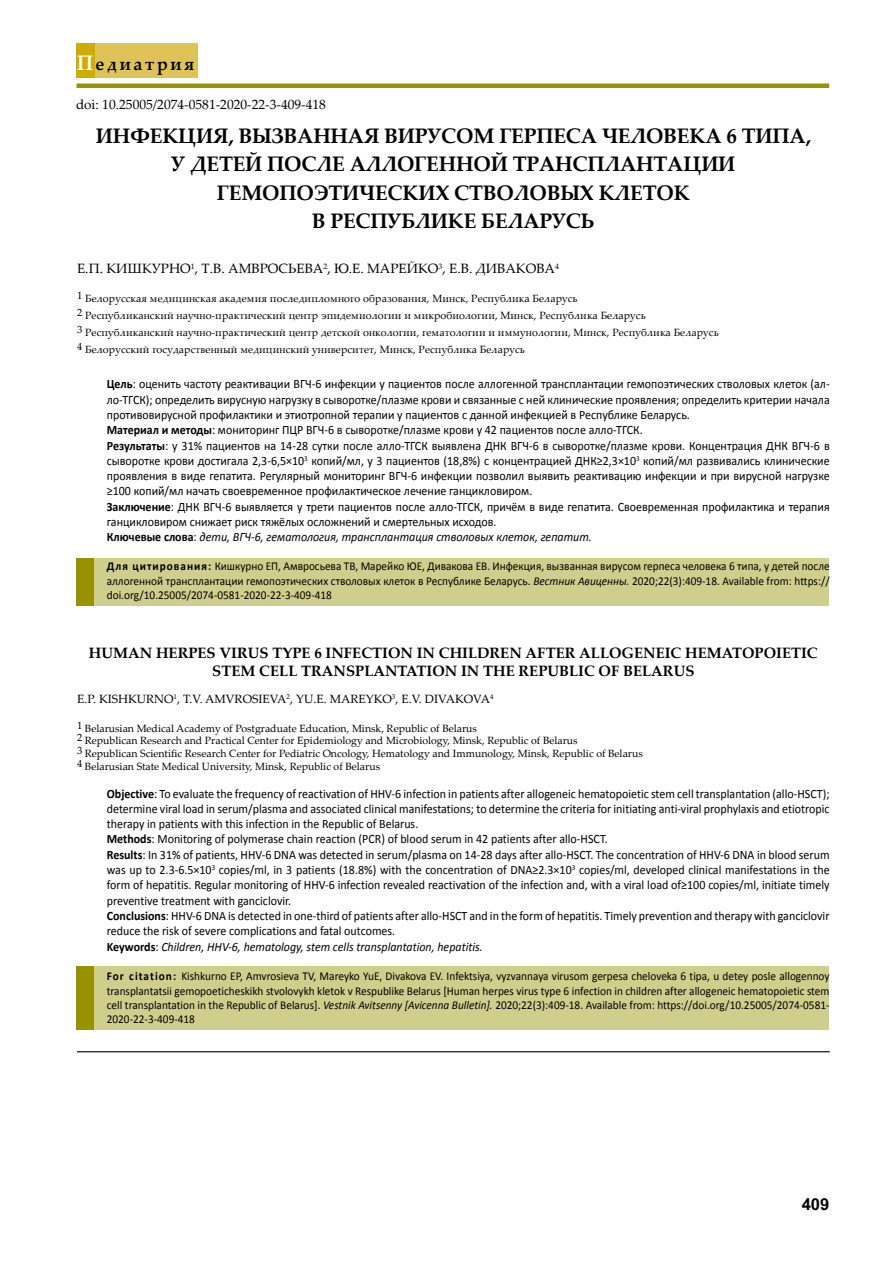
<style>
.page{position:relative;width:893px;height:1263px;background:#fff}
.page>*{position:absolute;margin:0;border:0;box-sizing:border-box;transform-origin:0 0}
.t1{font:700 21px/28.5px "Palatino Linotype";letter-spacing:-.01em;color:#000;text-align:center}
.t2{font:700 18px "Palatino Linotype";letter-spacing:.16em;color:#000;scale:.93 1}
.t3{font:700 16.5px "Arial Tj";color:#000}
.t4{font:700 15px/18px "Palatino Linotype";color:#000;text-align:center}
.t5{font:13.5px "Palatino Linotype";color:#000}
.t6{font:12.75px/15.3px "Calibri Tj";color:#000;scale:.94 1}
.t7{font:12px/14.4px "Calibri Tj";color:#000;text-align:justify;scale:.94 1}
.t8{font:12px "Palatino Linotype";color:#000}
.t9{font:10.5px/16.8px "Palatino Linotype";letter-spacing:.01em;color:#000}
.s1{font-size:21px;color:#fff}
.s2{font-family:"Calibri Bold Tj"}
.s3{font-style:italic}
</style>
<div class="page">
<div style="left:77px;top:83px;width:752px;height:5px;background:#979200"></div>
<div style="left:76px;top:966px;width:753px;height:64px;background:#d0ce8d"></div>
<div style="left:76px;top:966px;width:17px;height:64px;background:#979200"></div>
<div style="left:76px;top:558px;width:753px;height:47px;background:#d0ce8d"></div>
<div style="left:76px;top:558px;width:17px;height:47px;background:#979200"></div>
<div style="left:76px;top:44px;width:121px;height:34px;background:#dfc358"></div>
<div style="left:76px;top:44px;width:18px;height:34px;background:#cfad00"></div>
<hr style="left:77px;top:1051px;width:753px;height:1px;background:#000">
<h2 class="t2" style="left:77px;top:51px;width:128px"><span class="s1">П</span>едиатрия</h2>
<p class="t5" style="left:76px;top:95px;width:251px">doi: 10.25005/2074-0581-2020-22-3-409-418</p>
<h1 class="t1" style="left:96px;top:121px;width:717px">ИНФЕКЦИЯ, ВЫЗВАННАЯ ВИРУСОМ ГЕРПЕСА ЧЕЛОВЕКА 6 ТИПА, У ДЕТЕЙ ПОСЛЕ АЛЛОГЕННОЙ ТРАНСПЛАНТАЦИИ ГЕМОПОЭТИЧЕСКИХ СТВОЛОВЫХ КЛЕТОК<br>В РЕСПУБЛИКЕ БЕЛАРУСЬ</h1>
<p class="t5" style="left:77px;top:259px;width:230px">Е.П. Кишкурно<sup>1</sup>, Т.В. Амвросьева</p>
<p class="t5" style="left:323px;top:259px;width:185px"><sup>2</sup>, Ю.Е. Марейко<sup>3</sup>, Е.В. Дивак</p>
<p class="t5" style="left:526px;top:259px;width:35px">ова<sup>4</sup></p>
<p class="t9" style="left:77px;top:290px;width:643px">1 Белорусская медицинская академия последипломного образования, Минск, Республика Беларусь<br>2 Республиканский научно-практический центр эпидемиологии и микробиологии, Минск, Республика Беларусь<br>3 Республиканский научно-практический центр детской онкологии, гематологии и иммунологии, Минск, Республика Беларусь 4 Белорусский государственный медицинский университет, Минск, Республика Беларусь</p>
<p class="t6" style="left:107px;top:376px;width:771px"><span class="s2">Цель</span>: оценить частоту реактивации ВГЧ-6 инфекции у пациентов после аллогенной трансплантации гемопоэтических стволовых клеток (ал&shy;ло-ТГСК); определить вирусную нагрузку в сыворотке/плазме крови и связанные с ней клинические проявления; определить критерии начала противовирусной профилактики и этиотропной терапии у пациентов с данной инфекцией в Республике Беларусь.<br><span class="s2">Материал и методы</span>: мониторинг ПЦР ВГЧ-6 в сыворотке/плазме крови у 42 пациентов после алло-ТГСК.<br><span class="s2">Результаты</span>: у 31% пациентов на 14-28 сутки после алло-ТГСК выявлена ДНК ВГЧ-6 в сыворотке/плазме крови. Концентрация ДНК ВГЧ-6 в сыворотке крови достигала 2,3-6,5×10<sup>3</sup> копий/мл, у 3 пациентов (18,8%) с концентрацией ДНК≥2,3×10<sup>3</sup> копий/мл развивались клинические проявления в виде гепатита. Регулярный мониторинг ВГЧ-6 инфекции позволил выявить реактивацию инфекции и при вирусной нагрузке ≥100 копий/мл начать своевременное профилактическое лечение ганцикловиром.<br><span class="s2">Заключение</span>: ДНК ВГЧ-6 выявляется у трети пациентов после алло-ТГСК, причём в виде гепатита. Своевременная профилактика и терапия ганцикловиром снижает риск тяжёлых осложнений и смертельных исходов.<br><span class="s2">Ключевые слова</span>: <span class="s3">дети, ВГЧ-6, гематология, трансплантация стволовых клеток, гепатит.</span></p>
<p class="t7" style="left:107px;top:558px;width:770px"><span class="s2">Для цитирования:</span> Кишкурно ЕП, Амвросьева ТВ, Марейко ЮЕ, Дивакова ЕВ. Инфекция, вызванная вирусом герпеса человека 6 типа, у детей после аллогенной трансплантации гемопоэтических стволовых клеток в Республике Беларусь. <span class="s3">Вестник Авиценны.</span> 2020;22(3):409-18. Available from: https:// doi.org/10.25005/2074-0581-2020-22-3-409-418</p>
<p class="t4" style="left:89px;top:643px;width:730px">HUMAN HERPES VIRUS TYPE 6 INFECTION IN CHILDREN AFTER ALLOGENEIC HEMATOPOIETIC<br>STEM CELL TRANSPLANTATION IN THE REPUBLIC OF BELARUS</p>
<p class="t8" style="left:77px;top:690px;width:195px">E.P. Kishkurno<sup>1</sup>, T.V. Amvrosieva</p>
<p class="t8" style="left:287px;top:690px;width:81px"><sup>2</sup>, Yu.E. Mareyk</p>
<p class="t8" style="left:383px;top:690px;width:66px">o<sup>3</sup>, E.V. Divak</p>
<p class="t8" style="left:464px;top:690px;width:31px">ova<sup>4</sup></p>
<p class="t9" style="left:77px;top:721px;width:567px;line-height:12.6px">1 Belarusian Medical Academy of Postgraduate Education, Minsk, Republic of Belarus<br>2 Republican Research and Practical Center for Epidemiology and Microbiology, Minsk, Republic of Belarus<br>3 Republican Scientific Research Center for Pediatric Oncology, Hematology and Immunology, Minsk, Republic of Belarus 4 Belarusian State Medical University, Minsk, Republic of Belarus</p>
<p class="t6" style="left:107px;top:785px;width:770px"><span class="s2">Objective</span>: To evaluate the frequency of reactivation of HHV-6 infection in patients after allogeneic hematopoietic stem cell transplantation (allo-HSCT); determine viral load in serum/plasma and associated clinical manifestations; to determine the criteria for initiating anti-viral prophylaxis and etiotropic therapy in patients with this infection in the Republic of Belarus.<br><span class="s2">Methods</span>: Monitoring of polymerase chain reaction (PCR) of blood serum in 42 patients after allo-HSCT.<br><span class="s2">Results</span>: In 31% of patients, HHV-6 DNA was detected in serum/plasma on 14-28 days after allo-HSCT. The concentration of HHV-6 DNA in blood serum was up to 2.3-6.5×10<sup>3</sup> copies/ml, in 3 patients (18.8%) with the concentration of DNA≥2.3×10<sup>3</sup> copies/ml, developed clinical manifestations in the form of hepatitis. Regular monitoring of HHV-6 infection revealed reactivation of the infection and, with a viral load of≥100 copies/ml, initiate timely preventive treatment with ganciclovir.<br><span class="s2">Conclusions</span>: HHV-6 DNA is detected in one-third of patients after allo-HSCT and in the form of hepatitis. Timely prevention and therapy with ganciclovir reduce the risk of severe complications and fatal outcomes.<br><span class="s2">Keywords</span>: <span class="s3">Children, HHV-6, hematology, stem cells transplantation, hepatitis.</span></p>
<p class="t7" style="left:107px;top:968px;width:770px"><span class="s2">For citation:</span> Kishkurno EP, Amvrosieva TV, Mareyko YuE, Divakova EV. Infektsiya, vyzvannaya virusom gerpesa cheloveka 6 tipa, u detey posle allogennoy transplantatsii gemopoeticheskikh stvolovykh kletok v Respublike Belarus [Human herpes virus type 6 infection in children after allogeneic hematopoietic stem cell transplantation in the Republic of Belarus]. <span class="s3">Vestnik Avitsenny [Avicenna Bulletin].</span> 2020;22(3):409-18. Available from: https://doi.org/10.25005/2074-0581- 2020-22-3-409-418</p>
<p class="t3" style="left:802px;top:1195px;width:29px">409</p>
</div>
